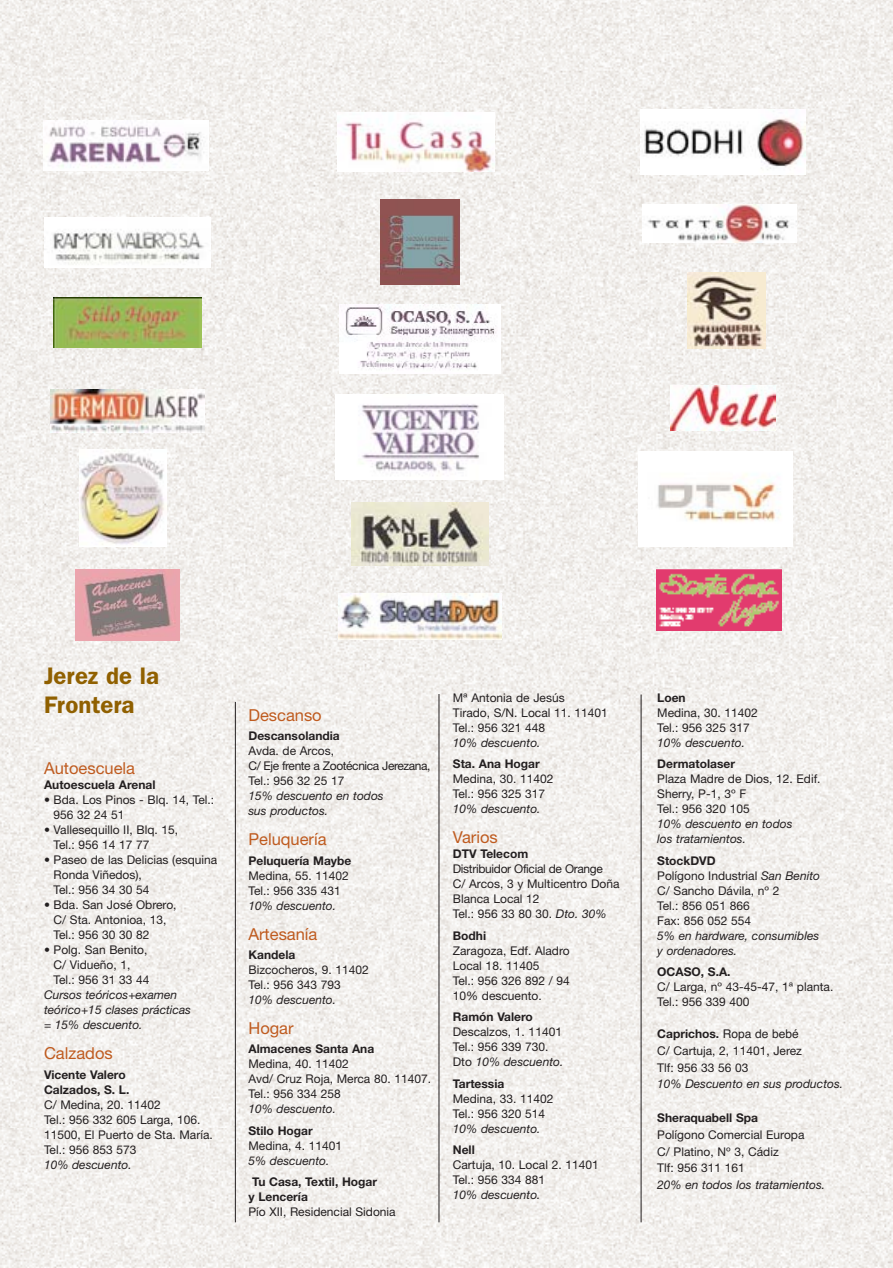
<style>
.page{position:relative;width:893px;height:1268px;background:#fff}
.page>*{position:absolute;margin:0;border:0;box-sizing:border-box;transform-origin:0 0}
.t1{font:600 24px/28.8px "Franklin Gothic";color:#906000}
.t2{font:16.5px "Helvetica Neue";color:#bf5b1f}
.t3{font:12px/15px "Helvetica Neue";color:#231f20}
.t4{font:italic 12px/15px "Helvetica Neue";color:#231f20}
.t5{font:700 12px/15px "Helvetica Neue";color:#231f20}
.t6{font:12px/15px "Helvetica Neue";letter-spacing:-.035em;color:#231f20}
.s1{font-style:italic}
.s2{font-weight:700}
.s3{font-family:"Helvetica"}
</style>
<div class="page">
<img style="left:0;top:0;width:893px;height:1267px">
<hr style="left:235px;top:701px;width:1px;height:520px;background:#231f20">
<hr style="left:439px;top:694px;width:1px;height:527px;background:#231f20">
<hr style="left:641px;top:694px;width:1px;height:527px;background:#231f20">
<img style="left:51px;top:390px;width:153px;height:42px">
<img style="left:44px;top:120px;width:164px;height:50px">
<img style="left:643px;top:204px;width:153px;height:39px">
<img style="left:687px;top:272px;width:78px;height:76px">
<img style="left:351px;top:502px;width:138px;height:63px">
<img style="left:656px;top:569px;width:125px;height:61px">
<img style="left:80px;top:449px;width:86px;height:97px">
<img style="left:380px;top:199px;width:80px;height:86px">
<img style="left:639px;top:451px;width:153px;height:95px">
<img style="left:338px;top:112px;width:157px;height:60px">
<img style="left:640px;top:110px;width:165px;height:64px">
<img style="left:44px;top:217px;width:167px;height:50px">
<img style="left:54px;top:297px;width:147px;height:50px">
<img style="left:336px;top:394px;width:168px;height:86px">
<img style="left:339px;top:593px;width:162px;height:46px">
<img style="left:75px;top:569px;width:105px;height:71px">
<img style="left:339px;top:304px;width:162px;height:69px">
<img style="left:671px;top:386px;width:104px;height:44px">
<h1 class="t1" style="left:44px;top:663px;width:117px">Jerez de la<br>Frontera</h1>
<h2 class="t2" style="left:44px;top:762px;width:93px">Autoescuela</h2>
<p class="t5" style="left:44px;top:778px;width:113px">Autoescuela Arenal</p>
<p class="t3" style="left:54px;top:793px;width:162px;text-indent:-10px">• Bda. Los Pinos - Blq. 14, Tel.:<br>956 32 24 51</p>
<p class="t3" style="left:54px;top:823px;width:126px;text-indent:-10px">• Vallesequillo II, Blq. 15,<br>Tel.: 956 14 17 77</p>
<p class="t3" style="left:54px;top:853px;width:165px;text-indent:-10px">• Paseo de las Delicias (esquina<br>Ronda Viñedos),<br>Tel.: 956 34 30 54</p>
<p class="t3" style="left:54px;top:898px;width:125px;text-indent:-10px">• Bda. San José Obrero,<br>C/ Sta. Antonioa, 13,<br>Tel.: 956 30 30 82</p>
<p class="t3" style="left:54px;top:943px;width:98px;text-indent:-10px">• Polg. San Benito,<br>C/ Vidueño, 1,<br>Tel.: 956 31 33 44</p>
<p class="t4" style="left:44px;top:988px;width:148px">Cursos teóricos+examen teórico+15 clases prácticas = 15% descuento.</p>
<h2 class="t2" style="left:44px;top:1047px;width:70px">Calzados</h2>
<p class="t5" style="left:44px;top:1067px;width:87px">Vicente Valero<br>Calzados, S. L.</p>
<p class="t3" style="left:44px;top:1097px;width:170px">C/ Medina, 20. 11402<br>Tel.: 956 332 605 Larga, 106.<br>11500, El Puerto de Sta. María.<br>Tel.: 956 853 573</p>
<p class="t4" style="left:44px;top:1157px;width:89px">10% descuento.</p>
<h2 class="t2" style="left:248px;top:709px;width:75px">Descanso</h2>
<p class="t5" style="left:248px;top:729px;width:93px">Descansolandia</p>
<p class="t6" style="left:248px;top:744px;width:184px">Avda. de Arcos,<br>C/ Eje frente a Zootécnica Jerezana,<br>Tel.: 956 32 25 17</p>
<p class="t4" style="left:248px;top:789px;width:137px">15% descuento en todos sus productos.</p>
<h2 class="t2" style="left:248px;top:833px;width:80px">Peluquería</h2>
<p class="t5" style="left:248px;top:853px;width:104px">Peluquería Maybe</p>
<p class="t3" style="left:248px;top:868px;width:102px">Medina, 55. 11402<br>Tel.: 956 335 431</p>
<p class="t4" style="left:248px;top:898px;width:89px">10% descuento.</p>
<h2 class="t2" style="left:248px;top:927px;width:71px">Artesanía</h2>
<p class="t5" style="left:248px;top:948px;width:48px">Kandela</p>
<p class="t3" style="left:248px;top:963px;width:122px">Bizcocheros, 9. 11402<br>Tel.: 956 343 793</p>
<p class="t4" style="left:248px;top:993px;width:89px">10% descuento.</p>
<h2 class="t2" style="left:248px;top:1021px;width:47px">Hogar</h2>
<p class="t5" style="left:248px;top:1042px;width:127px">Almacenes Santa Ana</p>
<p class="t3" style="left:248px;top:1057px;width:184px">Medina, 40. 11402<br>Avd/ Cruz Roja, Merca 80. 11407.<br>Tel.: 956 334 258</p>
<p class="t4" style="left:248px;top:1102px;width:89px">10% descuento.</p>
<p class="t5" style="left:248px;top:1123px;width:66px">Stilo Hogar</p>
<p class="t3" style="left:248px;top:1138px;width:95px">Medina, 4. 11401</p>
<p class="t4" style="left:248px;top:1153px;width:83px">5% descuento.</p>
<p class="t5" style="left:248px;top:1175px;width:130px;text-indent:4px">Tu Casa, Textil, Hogar y Lencería</p>
<p class="t3" style="left:248px;top:1205px;width:149px">Pío XII, Residencial Sidonia</p>
<p class="t3" style="left:453px;top:691px;width:156px">Mª Antonia de Jesús<br>Tirado, S/N. Local 11. 11401<br>Tel.: 956 321 448</p>
<p class="t4" style="left:453px;top:736px;width:89px">10% descuento.</p>
<p class="t5" style="left:453px;top:757px;width:88px">Sta. Ana Hogar</p>
<p class="t3" style="left:453px;top:772px;width:102px">Medina, 30. 11402<br>Tel.: 956 325 317</p>
<p class="t4" style="left:453px;top:802px;width:89px">10% descuento.</p>
<h2 class="t2" style="left:453px;top:831px;width:46px">Varios</h2>
<p class="t5" style="left:453px;top:847px;width:77px">DTV Telecom</p>
<p class="t3" style="left:453px;top:862px;width:168px">Distribuidor Oficial de Orange<br>C/ Arcos, 3 y Multicentro Doña<br>Blanca Local 12<br>Tel.: 956 33 80 30. <span class="s1">Dto. 30%</span></p>
<p class="t5" style="left:453px;top:928px;width:35px">Bodhi</p>
<p class="t3" style="left:453px;top:943px;width:119px">Zaragoza, Edf. Aladro<br>Local 18. 11405<br>Tel.: 956 326 892 / 94<br>10% descuento.</p>
<p class="t5" style="left:453px;top:1010px;width:82px">Ramón Valero</p>
<p class="t3" style="left:453px;top:1025px;width:112px">Descalzos, 1. 11401<br>Tel.: 956 339 730.<br>Dto <span class="s1">10% descuento.</span></p>
<p class="t5" style="left:453px;top:1076px;width:53px">Tartessia</p>
<p class="t3" style="left:453px;top:1091px;width:102px">Medina, 33. 11402<br>Tel.: 956 320 514</p>
<p class="t4" style="left:453px;top:1121px;width:89px">10% descuento.</p>
<p class="t5" style="left:453px;top:1142px;width:23px">Nell</p>
<p class="t3" style="left:453px;top:1158px;width:147px">Cartuja, 10. Local 2. 11401<br>Tel.: 956 334 881</p>
<p class="t4" style="left:453px;top:1188px;width:89px">10% descuento.</p>
<p class="t5" style="left:657px;top:691px;width:30px">Loen</p>
<p class="t3" style="left:657px;top:706px;width:102px">Medina, 30. 11402<br>Tel.: 956 325 317</p>
<p class="t4" style="left:657px;top:736px;width:89px">10% descuento.</p>
<p class="t5" style="left:657px;top:757px;width:79px">Dermatolaser</p>
<p class="t3" style="left:657px;top:772px;width:165px">Plaza Madre de Dios, 12. Edif.<br>Sherry, P-1, 3º F<br>Tel.: 956 320 105</p>
<p class="t4" style="left:657px;top:817px;width:137px">10% descuento en todos los tratamientos.</p>
<p class="t3" style="left:657px;top:853px;width:164px"><span class="s2">StockDVD<br></span>Polígono Industrial <span class="s1">San Benito<br></span>C/ Sancho Dávila, nº 2<br>Tel.: 856 051 866<br>Fax: 856 052 554</p>
<p class="t4" style="left:657px;top:928px;width:163px">5% en hardware, consumibles y ordenadores.</p>
<p class="t5" style="left:657px;top:965px;width:75px">OCASO, S.A.</p>
<p class="t3" style="left:657px;top:980px;width:178px">C/ Larga, nº 43-45-47, 1ª planta.<br>Tel.: 956 339 400</p>
<p class="t3" style="left:657px;top:1026px;width:146px;line-height:16.8px"><span class="s2">Caprichos.</span> <span class="s3">Ropa de bebé<br></span>C/ Cartuja, 2, 11401, Jerez<br>Tlf: 956 33 56 03</p>
<p class="t4" style="left:657px;top:1077px;width:187px">10% Descuento en sus productos.</p>
<p class="t5" style="left:657px;top:1111px;width:102px">Sheraquabell Spa</p>
<p class="t3" style="left:657px;top:1127px;width:149px;line-height:16.8px">Polígono Comercial Europa<br>C/ Platino, Nº 3, Cádiz<br>Tlf: 956 311 161</p>
<p class="t4" style="left:657px;top:1178px;width:169px">20% en todos los tratamientos.</p>
</div>
